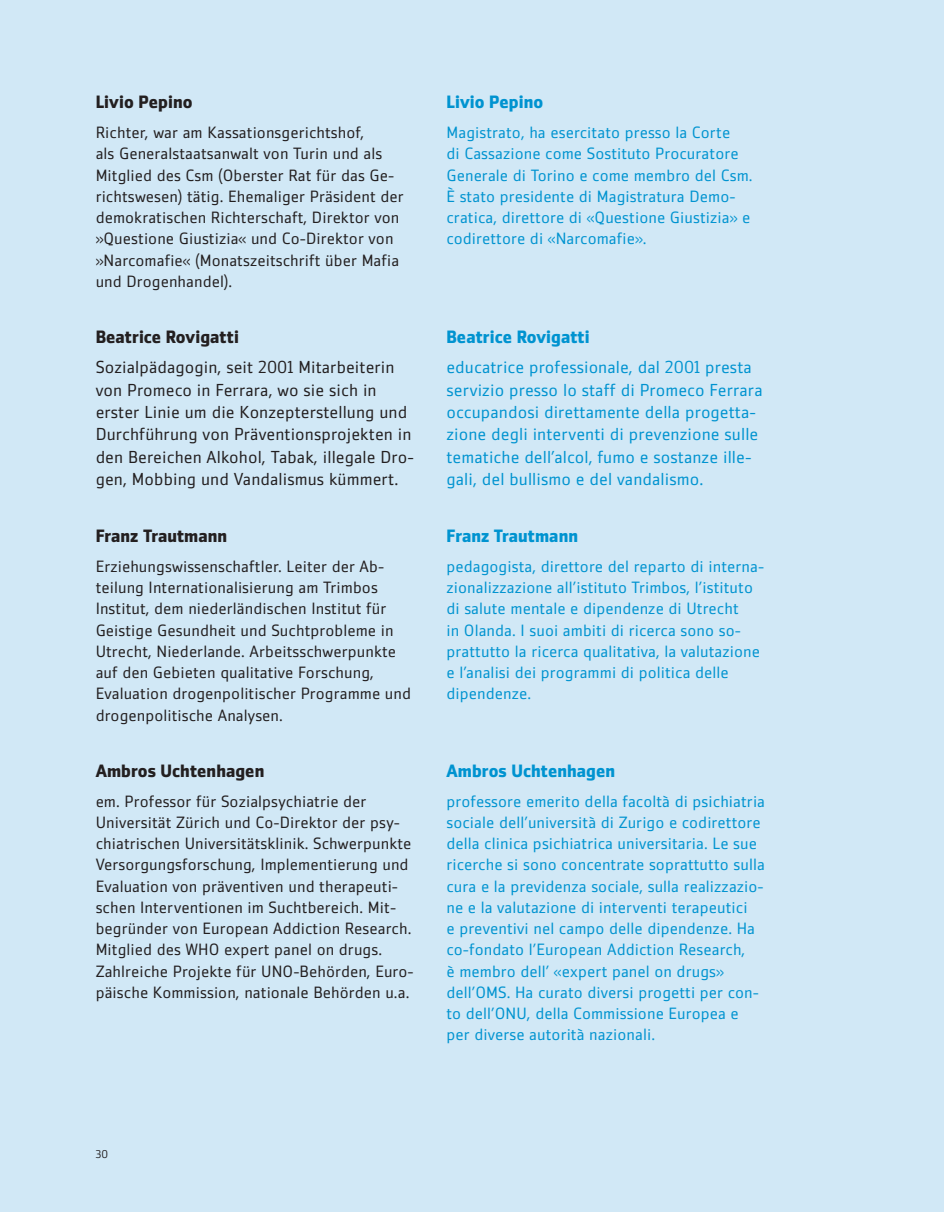
<style>
.page{position:relative;width:944px;height:1212px;background:#d1e8f6}
.page>*{position:absolute;margin:0;border:0;box-sizing:border-box;transform-origin:0 0}
.t1{font:700 17.78px "Zemestro Std";letter-spacing:.005em;color:#231f20}
.t2{font:700 17.78px "Zemestro Std";letter-spacing:.005em;color:#0093d0}
.t3{font:17.32px/22.3px "Zemestro Std";letter-spacing:.005em;color:#0093d0}
.t4{font:17.32px/22.3px "Zemestro Std";letter-spacing:.005em;color:#231f20}
.t5{font:16.2px/21.2px "Zemestro Std";letter-spacing:.005em;color:#231f20}
.t6{font:16.2px/21.2px "Zemestro Std";letter-spacing:.005em;color:#0093d0}
.t7{font:11.25px "Zemestro Std";color:#231f20}
</style>
<div class="page">
<p class="t1" style="left:96px;top:91px;width:98px">Livio Pepino</p>
<p class="t5" style="left:96px;top:122px;width:310px">Richter, war am Kassationsgerichtshof,<br>als Generalstaatsanwalt von Turin und als Mitglied des Csm (Oberster Rat für das Ge&shy;richtswesen) tätig. Ehemaliger Präsident der demokratischen Richterschaft, Direktor von »Questione Giustizia« und Co-Direktor von »Narcomafie« (Monatszeitschrift über Mafia und Drogenhandel).</p>
<p class="t1" style="left:96px;top:325px;width:145px">Beatrice Rovigatti</p>
<p class="t4" style="left:96px;top:356px;width:320px">Sozialpädagogin, seit 2001 Mitarbeiterin von Promeco in Ferrara, wo sie sich in erster Linie um die Konzepterstellung und Durchführung von Präventionsprojekten in den Bereichen Alkohol, Tabak, illegale Dro&shy;gen, Mobbing und Vandalismus kümmert.</p>
<p class="t1" style="left:96px;top:524px;width:133px">Franz Trautmann</p>
<p class="t5" style="left:96px;top:556px;width:317px">Erziehungswissenschaftler. Leiter der Ab&shy;teilung Internationalisierung am Trimbos Institut, dem niederländischen Institut für Geistige Gesundheit und Suchtprobleme in Utrecht, N iederlande. Arbeitsschwerpunkte auf den Gebieten qualitative Forschung, Evaluation drogenpolitischer Programme und drogenpolitische Analysen.</p>
<p class="t1" style="left:96px;top:759px;width:170px">Ambros Uchtenhagen</p>
<p class="t5" style="left:96px;top:790px;width:320px">em. Professor für Sozialpsychiatrie der Universität Zürich und Co-Direktor der psy&shy;chiatrischen Universitätsklinik. Schwerpunkte Versorgungsforschung, Implementierung und Evaluation von präventiven und therapeuti&shy;schen Interventionen im Suchtbereich. Mit&shy;begründer von European Addiction Research.<br>Mitglied des WHO expert panel on drugs.<br>Zahlreiche Projekte für UNO-Behörden, Euro&shy;päische Kommission, nationale Behörden u.a.</p>
<p class="t2" style="left:446px;top:91px;width:98px">Livio Pepino</p>
<p class="t6" style="left:446px;top:122px;width:308px">Magistrato, ha esercitato presso la Corte<br>di Cassazione come Sostituto Procuratore Generale di Torino e come membro del Csm.<br>È stato presidente di Magistratura Demo&shy;cratica, direttore di «Questione Giustizia» e codirettore di «Narcomafie».</p>
<p class="t2" style="left:446px;top:325px;width:145px">Beatrice Rovigatti</p>
<p class="t3" style="left:446px;top:356px;width:318px">educatrice professionale, dal 2001 presta servizio presso lo staff di Promeco Ferrara occupandosi direttamente della progetta&shy;zione degli interventi di prevenzione sulle tematiche dell’alcol, fumo e sostanze ille&shy;gali, del bullismo e del vandalismo.</p>
<p class="t2" style="left:446px;top:524px;width:133px">Franz Trautmann</p>
<p class="t6" style="left:446px;top:556px;width:319px">pedagogista, direttore del reparto di interna&shy;zionalizzazione all’istituto Trimbos, l’istituto di salute mentale e dipendenze di Utrecht<br>in Olanda. I suoi ambiti di ricerca sono so&shy;prattutto la ricerca qualitativa, la valutazione e l’analisi dei programmi di politica delle dipendenze.</p>
<p class="t2" style="left:446px;top:759px;width:170px">Ambros Uchtenhagen</p>
<p class="t6" style="left:446px;top:790px;width:320px">professore emerito della facoltà di psichiatria sociale dell’università di Zurigo e codirettore della clinica psichiatrica universitaria. Le sue ricerche si sono concentrate soprattutto sulla cura e la previdenza sociale, sulla realizzazio&shy;ne e la valutazione di interventi terapeutici<br>e preventivi nel campo delle dipendenze. Ha co-fondato l’European Addiction Research,<br>è membro dell’ «expert panel on drugs» dell’OMS. Ha curato diversi progetti per con&shy;to dell’ONU, della Commissione Europea e per diverse autorità nazionali.</p>
<p class="t7" style="left:96px;top:1147px;width:14px">30</p>
</div>
